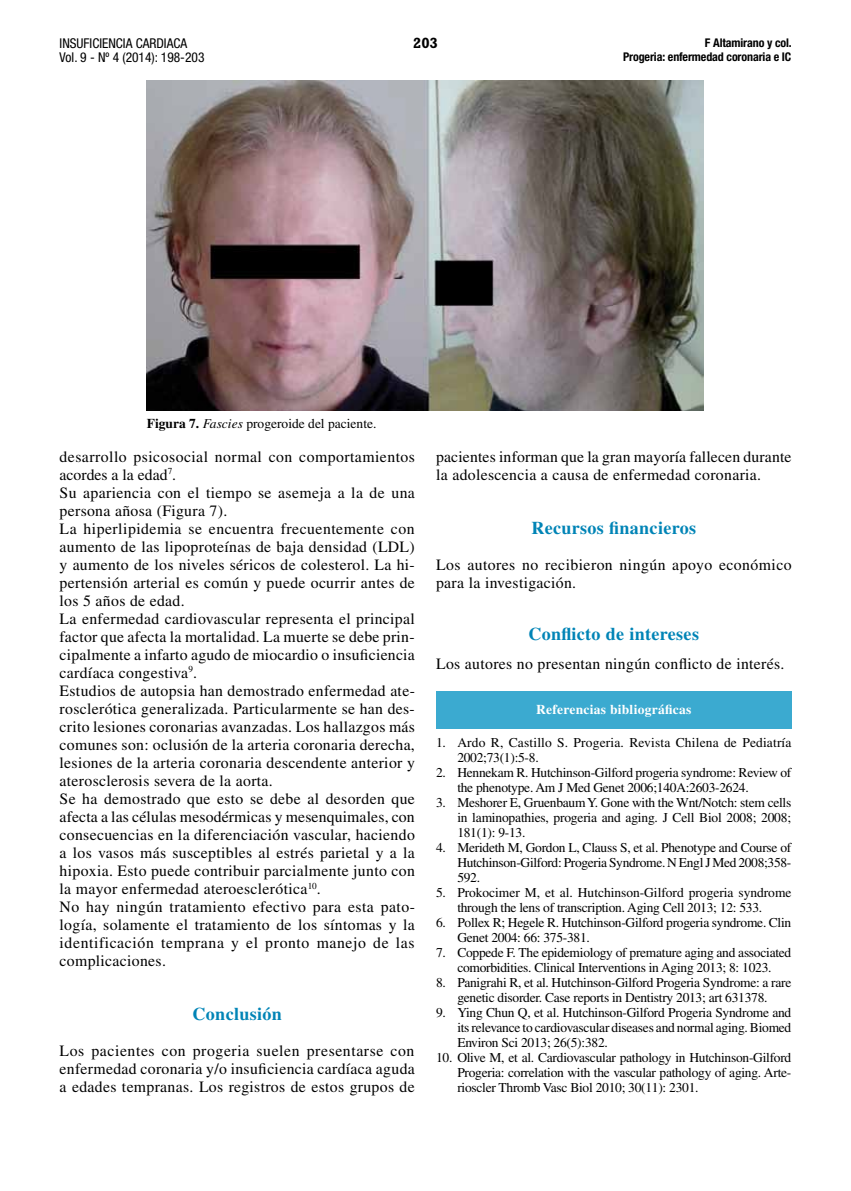
<style>
.page{position:relative;width:851px;height:1191px;background:#fff}
.page>*{position:absolute;margin:0;border:0;box-sizing:border-box;transform-origin:0 0}
.t1{font:700 18px "Times LT Std";letter-spacing:.02em;color:#0084b6}
.t2{font:15.75px/18px "Times LT Std";letter-spacing:.02em;color:#000}
.t3{font:700 15px "Rockwell Std";color:#000}
.t4{font:13.5px/15px "Times LT Std";letter-spacing:-.02em;color:#000;text-align:justify}
.t5{font:13.5px/15px "Times LT Std";letter-spacing:.01em;color:#000}
.t6{font:condensed 13.5px/14.4px "Helvetica Neue LT Std";color:#000}
.t7{font:13.5px "Times LT Std";color:#000}
.t8{font:700 13.5px "Times LT Std";letter-spacing:.02em;color:#fff}
.t9{font:700 condensed 12px/14.4px "Helvetica Neue LT Std";letter-spacing:-.01em;color:#000;text-align:right}
.s1{font-weight:700}
.s2{font-style:italic}
</style>
<div class="page">
<div style="left:436px;top:691px;width:355px;height:38px;background:#3baad0"></div>
<img style="left:147px;top:81px;width:556px;height:329px">
<p class="t6" style="left:60px;top:36px;width:146px">INSUFICIENCIA CARDIACA<br>Vol. 9 - Nº 4 (2014): 198-203</p>
<p class="t3" style="left:413px;top:35px;width:26px">203</p>
<p class="t9" style="left:623px;top:35px;width:170px">F Altamirano y col.<br>Progeria: enfermedad coronaria e IC</p>
<p class="t7" style="left:147px;top:416px;width:231px"><span class="s1">Figura 7.</span> <span class="s2">Fascies</span> progeroide del paciente.</p>
<p class="t2" style="left:60px;top:447px;width:357px">desarrollo psicosocial normal con comportamientos acordes a la edad<sup>7</sup>.<br>Su apariencia con el tiempo se asemeja a la de una persona añosa (Figura 7).<br>La hiperlipidemia se encuentra frecuentemente con aumento de las lipoproteínas de baja densidad (LDL) y aumento de los niveles séricos de colesterol. La hi&shy;pertensión arterial es común y puede ocurrir antes de los 5 años de edad.<br>La enfermedad cardiovascular representa el principal factor que afecta la mortalidad. La muerte se debe prin&shy;cipalmente a infarto agudo de miocardio o insuficiencia cardíaca congestiva<sup>9</sup>.<br>Estudios de autopsia han demostrado enfermedad ate&shy;rosclerótica generalizada. Particularmente se han des&shy;crito lesiones coronarias avanzadas. Los hallazgos más comunes son: oclusión de la arteria coronaria derecha, lesiones de la arteria coronaria descendente anterior y aterosclerosis severa de la aorta.<br>Se ha demostrado que esto se debe al desorden que afecta a las células mesodérmicas y mesenquimales, con consecuencias en la diferenciación vascular, haciendo a los vasos más susceptibles al estrés parietal y a la hipoxia. Esto puede contribuir parcialmente junto con la mayor enfermedad ateroesclerótica<sup>10</sup>.<br>No hay ningún tratamiento efectivo para esta pato&shy;logía, solamente el tratamiento de los síntomas y la identificación temprana y el pronto manejo de las complicaciones.</p>
<p class="t1" style="left:192px;top:1003px;width:91px">Conclusión</p>
<p class="t2" style="left:60px;top:1041px;width:357px;text-align:justify">Los pacientes con progeria suelen presentarse con enfermedad coronaria y/o insuficiencia cardíaca aguda a edades tempranas. Los registros de estos grupos de</p>
<p class="t2" style="left:436px;top:447px;width:357px">pacientes informan que la gran mayoría fallecen durante la adolescencia a causa de enfermedad coronaria.</p>
<p class="t1" style="left:531px;top:517px;width:166px">Recursos financieros</p>
<p class="t2" style="left:436px;top:555px;width:357px">Los autores no recibieron ningún apoyo económico para la investigación.</p>
<p class="t1" style="left:528px;top:623px;width:172px">Conflicto de intereses</p>
<p class="t2" style="left:436px;top:654px;width:350px">Los autores no presentan ningún conflicto de interés.</p>
<p class="t8" style="left:536px;top:701px;width:157px">Referencias bibliográficas</p>
<p class="t5" style="left:457px;top:734px;width:335px;text-indent:-21px">1. Ardo R, Castillo S. Progeria. Revista Chilena de Pediatría<br>2002;73(1):5-8.</p>
<p class="t4" style="left:457px;top:764px;width:335px;text-indent:-21px">2. Hennekam R. Hutchinson-Gilford progeria syndrome: Review of the phenotype. Am J Med Genet 2006;140A:2603-2624.</p>
<p class="t4" style="left:457px;top:794px;width:335px;text-indent:-21px">3. Meshorer E, Gruenbaum Y. Gone with the Wnt/Notch: stem cells in laminopathies, progeria and aging. J Cell Biol 2008; 2008; 181(1): 9-13.</p>
<p class="t4" style="left:457px;top:839px;width:335px;text-indent:-21px">4. Merideth M, Gordon L, Clauss S, et al. Phenotype and Course of Hutchinson-Gilford: Progeria Syndrome. N Engl J Med 2008;358- 592.</p>
<p class="t4" style="left:436px;top:884px;width:357px;text-align:center">5. Prokocimer M, et al. Hutchinson-Gilford progeria syndrome through the lens of transcription. Aging Cell 2013; 12: 533.</p>
<p class="t4" style="left:457px;top:914px;width:335px;text-indent:-21px">6. Pollex R; Hegele R. Hutchinson-Gilford progeria syndrome. Clin<br>Genet 2004: 66: 375-381.</p>
<p class="t4" style="left:436px;top:944px;width:357px;text-align:center">7. Coppede F. The epidemiology of premature aging and associated comorbidities. Clinical Interventions in Aging 2013; 8: 1023.</p>
<p class="t4" style="left:436px;top:974px;width:357px;text-align:center">8. Panigrahi R, et al. Hutchinson-Gilford Progeria Syndrome: a rare genetic disorder. Case reports in Dentistry 2013; art 631378.</p>
<p class="t4" style="left:457px;top:1004px;width:335px;text-indent:-21px">9. Ying Chun Q, et al. Hutchinson-Gilford Progeria Syndrome and its relevance to cardiovascular diseases and normal aging. Biomed Environ Sci 2013; 26(5):382.</p>
<p class="t4" style="left:457px;top:1049px;width:335px;text-indent:-21px">10. Olive M, et al. Cardiovascular pathology in Hutchinson-Gilford Progeria: correlation with the vascular pathology of aging. Arte&shy;rioscler Thromb Vasc Biol 2010; 30(11): 2301.</p>
</div>
